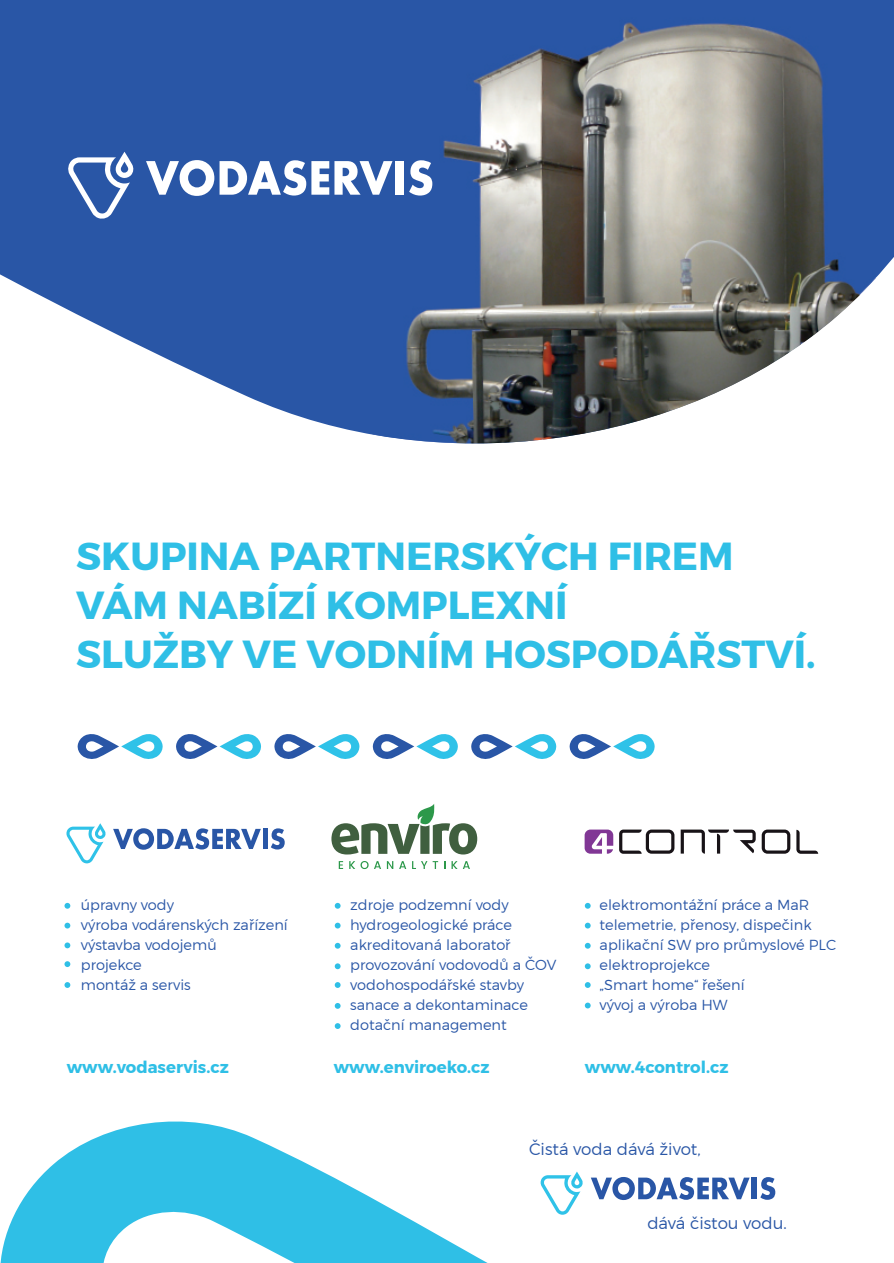
<style>
.page{position:relative;width:894px;height:1263px;background:#fff}
.page>*{position:absolute;margin:0;border:0;box-sizing:border-box;transform-origin:0 0}
.t1{font:700 39px/48.8px "Montserrat";color:#2fbfe6}
.t2{font:300 16.65px "Montserrat";color:#2956a6}
.t3{font:700 16.5px "Montserrat";color:#2fbfe6}
.t4{font:300 14.55px/20.1px "Montserrat";color:#2956a6}
</style>
<div class="page">
<svg style="left:0;top:0;width:893px;height:432px;fill:#2956a6"></svg>
<svg style="left:619px;top:829px;width:55px;height:25px"></svg>
<svg style="left:761px;top:829px;width:29px;height:25px"></svg>
<svg style="left:680px;top:829px;width:75px;height:25px"></svg>
<svg style="left:796px;top:830px;width:21px;height:24px"></svg>
<svg style="left:584px;top:829px;width:29px;height:25px"></svg>
<svg style="left:338px;top:861px;width:5px;height:8px"></svg>
<svg style="left:349px;top:861px;width:19px;height:8px"></svg>
<svg style="left:374px;top:861px;width:7px;height:8px"></svg>
<svg style="left:387px;top:861px;width:6px;height:8px"></svg>
<svg style="left:399px;top:861px;width:7px;height:8px"></svg>
<svg style="left:412px;top:861px;width:26px;height:8px"></svg>
<svg style="left:451px;top:861px;width:19px;height:8px"></svg>
<svg style="left:331px;top:804px;width:146px;height:50px"></svg>
<svg style="left:0;top:1121px;width:488px;height:142px;fill:#2fbfe6"></svg>
<svg style="left:113px;top:828px;width:148px;height:22px"></svg>
<hr style="left:263px;top:829px;width:4px;height:20px;background:#2956a6">
<svg style="left:271px;top:828px;width:13px;height:21px"></svg>
<svg style="left:66px;top:823px;width:40px;height:40px"></svg>
<svg style="left:77px;top:734px;width:86px;height:25px"></svg>
<svg style="left:176px;top:734px;width:85px;height:25px"></svg>
<svg style="left:274px;top:734px;width:85px;height:25px"></svg>
<svg style="left:372px;top:734px;width:86px;height:25px"></svg>
<svg style="left:471px;top:734px;width:85px;height:25px"></svg>
<svg style="left:569px;top:734px;width:85px;height:25px"></svg>
<svg style="left:590px;top:1177px;width:159px;height:23px"></svg>
<div style="left:751px;top:1178px;width:5px;height:21px;background:#2956a6"></div>
<svg style="left:760px;top:1177px;width:15px;height:23px"></svg>
<svg style="left:540px;top:1171px;width:42px;height:44px"></svg>
<img style="left:358px;top:0;width:530px;height:444px">
<svg style="left:146px;top:160px;width:246px;height:36px"></svg>
<div style="left:395px;top:161px;width:9px;height:34px;background:#fff"></div>
<svg style="left:409px;top:160px;width:23px;height:36px"></svg>
<svg style="left:67px;top:152px;width:67px;height:68px"></svg>
<svg style="left:584px;top:903px;width:6px;height:6px"></svg>
<svg style="left:334px;top:903px;width:6px;height:6px"></svg>
<svg style="left:64px;top:903px;width:6px;height:6px"></svg>
<svg style="left:584px;top:923px;width:6px;height:5px"></svg>
<svg style="left:334px;top:923px;width:6px;height:5px"></svg>
<svg style="left:64px;top:923px;width:6px;height:5px"></svg>
<svg style="left:584px;top:943px;width:6px;height:6px"></svg>
<svg style="left:334px;top:943px;width:6px;height:6px"></svg>
<svg style="left:584px;top:963px;width:6px;height:6px"></svg>
<svg style="left:334px;top:963px;width:6px;height:6px"></svg>
<svg style="left:64px;top:942px;width:6px;height:6px"></svg>
<svg style="left:584px;top:982px;width:6px;height:6px"></svg>
<svg style="left:334px;top:982px;width:6px;height:6px"></svg>
<svg style="left:64px;top:961px;width:6px;height:6px"></svg>
<svg style="left:334px;top:1003px;width:6px;height:6px"></svg>
<svg style="left:64px;top:982px;width:6px;height:6px"></svg>
<svg style="left:584px;top:1003px;width:6px;height:5px"></svg>
<svg style="left:334px;top:1023px;width:6px;height:6px"></svg>
<h1 class="t1" style="left:76px;top:532px;width:740px">SKUPINA PARTNERSKÝCH FIREM<br>VÁM NABÍZÍ KOMPLEXNÍ<br>SLUŽBY VE VODNÍM HOSPODÁŘSTVÍ.</h1>
<p class="t4" style="left:81px;top:894px;width:208px">úpravny vody<br>výroba vodárenských zařízení výstavba vodojemů<br>projekce<br>montáž a servis</p>
<p class="t3" style="left:67px;top:1057px;width:163px">www.vodaservis.cz</p>
<p class="t4" style="left:350px;top:894px;width:207px">zdroje podzemní vody hydrogeologické práce akreditovaná laboratoř provozování vodovodů a ČOV vodohospodářské stavby sanace a dekontaminace dotační management</p>
<p class="t3" style="left:334px;top:1057px;width:157px">www.enviroeko.cz</p>
<p class="t4" style="left:599px;top:894px;width:238px">elektromontážní práce a MaR telemetrie, přenosy, dispečink aplikační SW pro průmyslové PLC elektroprojekce<br>„Smart home“ řešení<br>vývoj a výroba HW</p>
<p class="t3" style="left:584px;top:1057px;width:145px">www.4control.cz</p>
<p class="t2" style="left:529px;top:1139px;width:173px">Čistá voda dává život,</p>
<p class="t2" style="left:647px;top:1213px;width:141px">dává čistou vodu.</p>
</div>
